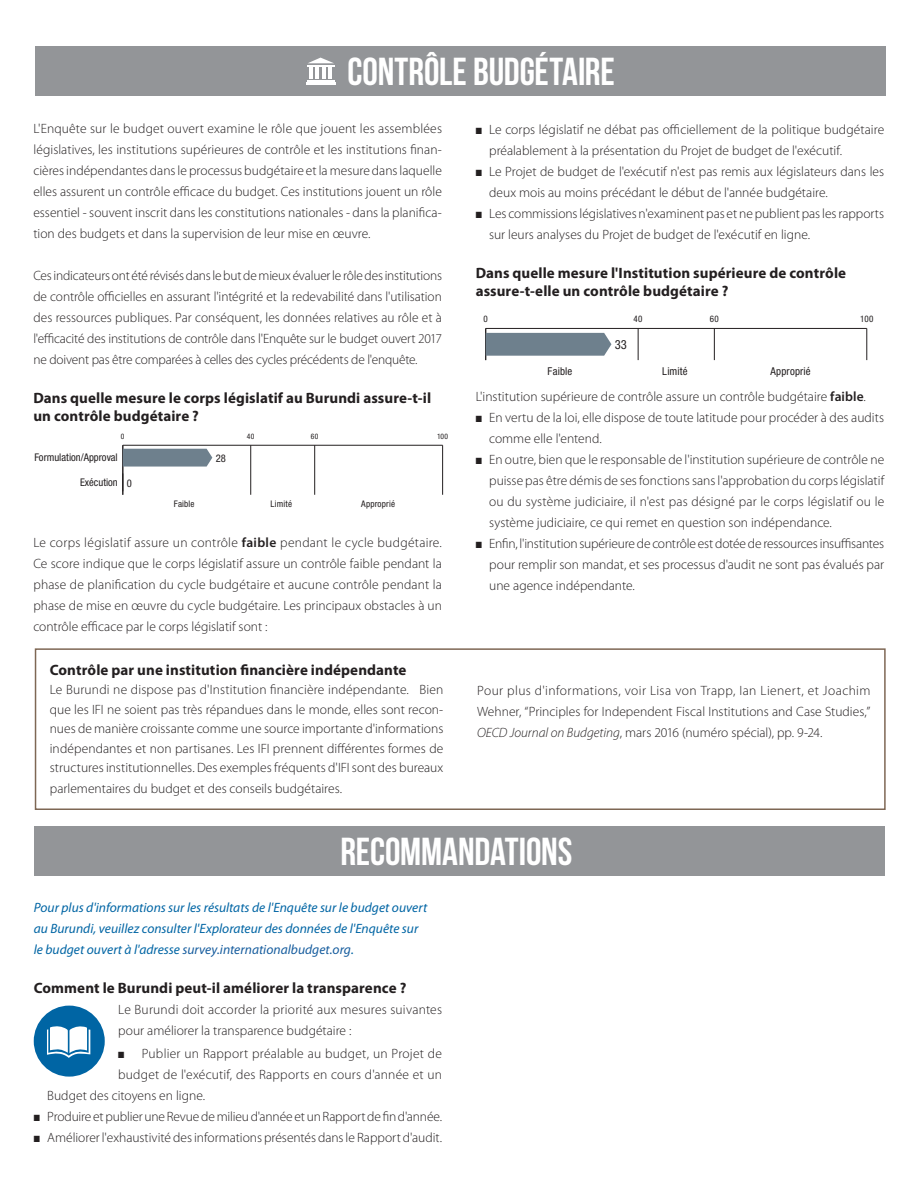
<style>
.page{position:relative;width:918px;height:1188px;background:#fff}
.page>*{position:absolute;margin:0;border:0;box-sizing:border-box;transform-origin:0 0}
.t1{font:39px "Bebas Neue";letter-spacing:-.005em;color:#fff}
.Text__Bold_Headings{font:700 15px/18px "Myriad Pro";letter-spacing:.005em;color:#231f20}
.Text{font:300 13.5px/21px "Myriad Pro";color:#231f20;text-align:justify}
.Text-2{font:italic 13.5px/21px "Myriad Pro";color:#0065a4}
.t2{font:condensed 12.6px "Helvetica Neue LT Std";color:#231f20}
.t3{font:condensed 10.8px "Helvetica Neue LT Std";letter-spacing:.015em;color:#231f20}
.t4{font:condensed 10.5px "Helvetica Neue LT Std";color:#231f20}
.t5{font:condensed 9px "Helvetica Neue LT Std";letter-spacing:.02em;color:#231f20}
.t6{font:condensed 7.5px "Helvetica Neue LT Std";letter-spacing:.04em;color:#231f20}
.s1{font-weight:600}
.s2{font-style:italic}
.s3{color:#175d9e}
</style>
<div class="page">
<div style="left:35px;top:648px;width:851px;height:162px;border:2px solid #7e6754"></div>
<div style="left:34px;top:1006px;width:71px;height:71px;background:#0065a4;border-radius:50%"></div>
<svg style="left:47px;top:1026px;width:43px;height:32px"></svg>
<hr style="left:486px;top:328px;width:381px;height:1px;background:#231f20">
<hr style="left:638px;top:328px;width:1px;height:32px;background:#231f20">
<hr style="left:714px;top:328px;width:1px;height:32px;background:#231f20">
<hr style="left:867px;top:328px;width:1px;height:32px;background:#231f20">
<hr style="left:485px;top:328px;width:1px;height:32px;background:#231f20">
<svg style="left:486px;top:333px;width:125px;height:23px"></svg>
<hr style="left:123px;top:445px;width:320px;height:1px;background:#231f20">
<hr style="left:250px;top:445px;width:1px;height:50px;background:#231f20">
<hr style="left:314px;top:445px;width:1px;height:50px;background:#231f20">
<hr style="left:442px;top:445px;width:1px;height:50px;background:#231f20">
<hr style="left:123px;top:445px;width:1px;height:50px;background:#231f20">
<svg style="left:123px;top:449px;width:89px;height:18px"></svg>
<svg style="left:123px;top:473px;width:1px;height:18px"></svg>
<div style="left:34px;top:826px;width:851px;height:49px;background:#939598"></div>
<div style="left:35px;top:46px;width:851px;height:50px;background:#939598"></div>
<hr style="left:306px;top:82px;width:30px;height:3px;background:#fff">
<svg style="left:307px;top:58px;width:27px;height:23px"></svg>
<p class="t1" style="left:348px;top:50px;width:269px">CONTRÔLE BUDGÉTAIRE</p>
<p class="Text" style="left:33px;top:118px;width:410px">L'Enquête sur le budget ouvert examine le rôle que jouent les assemblées législatives, les institutions supérieures de contrôle et les institutions finan&shy;cières indépendantes dans le processus budgétaire et la mesure dans laquelle elles assurent un contrôle efficace du budget. Ces institutions jouent un rôle essentiel - souvent inscrit dans les constitutions nationales - dans la planifica&shy;tion des budgets et dans la supervision de leur mise en œuvre.</p>
<p class="Text" style="left:33px;top:265px;width:410px">Ces indicateurs ont été révisés dans le but de mieux évaluer le rôle des institutions de contrôle officielles en assurant l'intégrité et la redevabilité dans l'utilisation des ressources publiques. Par conséquent, les données relatives au rôle et à l'efficacité des institutions de contrôle dans l'Enquête sur le budget ouvert 2017 ne doivent pas être comparées à celles des cycles précédents de l'enquête.</p>
<p class="Text__Bold_Headings" style="left:33px;top:389px;width:399px">Dans quelle mesure le corps législatif au Burundi assure-t-il un contrôle budgétaire ?</p>
<p class="t6" style="left:121px;top:432px;width:5px">0</p>
<p class="t6" style="left:247px;top:432px;width:9px">40</p>
<p class="t6" style="left:311px;top:432px;width:9px">60</p>
<p class="t6" style="left:437px;top:432px;width:13px">100</p>
<p class="t4" style="left:35px;top:451px;width:85px">Formulation/Approval</p>
<p class="t4" style="left:80px;top:476px;width:39px">Exécution</p>
<p class="t4" style="left:127px;top:477px;width:7px">0</p>
<p class="t4" style="left:216px;top:452px;width:12px">28</p>
<p class="t5" style="left:174px;top:499px;width:22px">Faible</p>
<p class="t5" style="left:271px;top:499px;width:23px">Limité</p>
<p class="t5" style="left:361px;top:499px;width:35px">Approprié</p>
<p class="Text" style="left:33px;top:532px;width:410px">Le corps législatif assure un contrôle <span class="s1">faible</span> pendant le cycle budgétaire.<br>Ce score indique que le corps législatif assure un contrôle faible pendant la phase de planification du cycle budgétaire et aucune contrôle pendant la phase de mise en œuvre du cycle budgétaire. Les principaux obstacles à un contrôle efficace par le corps législatif sont :</p>
<p class="Text__Bold_Headings" style="left:50px;top:661px;width:358px">Contrôle par une institution financière indépendante</p>
<p class="Text" style="left:50px;top:680px;width:395px;line-height:19.5px">Le Burundi ne dispose pas d'Institution financière indépendante. Bien que les IFI ne soient pas très répandues dans le monde, elles sont recon&shy;nues de manière croissante comme une source importante d'informations indépendantes et non partisanes. Les IFI prennent différentes formes de structures institutionnelles. Des exemples fréquents d'IFI sont des bureaux</p>
<p class="Text" style="left:50px;top:778px;width:294px">parlementaires du budget et des conseils budgétaires.</p>
<p class="Text" style="left:489px;top:119px;width:397px;text-indent:-14px">■ Le corps législatif ne débat pas officiellement de la politique budgétaire préalablement à la présentation du Projet de budget de l'exécutif.</p>
<p class="Text" style="left:489px;top:161px;width:397px;text-indent:-14px">■ Le Projet de budget de l'exécutif n'est pas remis aux législateurs dans les deux mois au moins précédant le début de l'année budgétaire.</p>
<p class="Text" style="left:489px;top:203px;width:397px;text-indent:-14px">■ Les commissions législatives n'examinent pas et ne publient pas les rapports sur leurs analyses du Projet de budget de l'exécutif en ligne.</p>
<p class="Text__Bold_Headings" style="left:476px;top:264px;width:372px">Dans quelle mesure l'Institution supérieure de contrôle assure-t-elle un contrôle budgétaire ?</p>
<p class="t5" style="left:484px;top:313px;width:6px">0</p>
<p class="t5" style="left:634px;top:313px;width:11px">40</p>
<p class="t5" style="left:710px;top:313px;width:10px">60</p>
<p class="t5" style="left:860px;top:313px;width:15px">100</p>
<p class="t2" style="left:615px;top:337px;width:14px">33</p>
<p class="t3" style="left:548px;top:365px;width:26px">Faible</p>
<p class="t3" style="left:662px;top:365px;width:27px">Limité</p>
<p class="t3" style="left:770px;top:365px;width:42px">Approprié</p>
<p class="Text" style="left:476px;top:386px;width:392px">L'institution supérieure de contrôle assure un contrôle budgétaire <span class="s1">faible</span>.</p>
<p class="Text" style="left:489px;top:407px;width:397px;text-indent:-14px">■ En vertu de la loi, elle dispose de toute latitude pour procéder à des audits comme elle l'entend.</p>
<p class="Text" style="left:489px;top:449px;width:397px;text-indent:-14px">■ En outre, bien que le responsable de l'institution supérieure de contrôle ne puisse pas être démis de ses fonctions sans l'approbation du corps législatif ou du système judiciaire, il n'est pas désigné par le corps législatif ou le système judiciaire, ce qui remet en question son indépendance.</p>
<p class="Text" style="left:489px;top:533px;width:397px;text-indent:-14px">■ Enfin, l'institution supérieure de contrôle est dotée de ressources insuffisantes pour remplir son mandat, et ses processus d'audit ne sont pas évalués par une agence indépendante.</p>
<p class="Text" style="left:477px;top:680px;width:395px">Pour plus d'informations, voir Lisa von Trapp, Ian Lienert, et Joachim Wehner, “Principles for Independent Fiscal Institutions and Case Studies,” <span class="s2">OECD Journal on Budgeting</span>, mars 2016 (numéro spécial), pp. 9-24.</p>
<p class="t1" style="left:340px;top:830px;width:233px">RECOMMANDATIONS</p>
<p class="Text-2" style="left:34px;top:898px;width:395px">Pour plus d'informations sur les résultats de l'Enquête sur le budget ouvert au Burundi, veuillez consulter l'Explorateur des données de l'Enquête sur le budget ouvert à l'adresse <span class="s3">survey.internationalbudget.org</span>.</p>
<p class="Text__Bold_Headings" style="left:34px;top:980px;width:374px">Comment le Burundi peut-il améliorer la transparence ?</p>
<p class="Text" style="left:118px;top:1000px;width:325px">Le Burundi doit accorder la priorité aux mesures suivantes pour améliorer la transparence budgétaire :</p>
<p class="Text" style="left:118px;top:1043px;width:325px">■ Publier un Rapport préalable au budget, un Projet de</p>
<p class="Text" style="left:118px;top:1064px;width:325px">budget de l'exécutif, des Rapports en cours d'année et un</p>
<p class="Text" style="left:47px;top:1085px;width:159px">Budget des citoyens en ligne.</p>
<p class="Text" style="left:34px;top:1106px;width:410px">■ Produire et publier une Revue de milieu d'année et un Rapport de fin d'année.</p>
<p class="Text" style="left:34px;top:1127px;width:410px">■ Améliorer l'exhaustivité des informations présentés dans le Rapport d'audit.</p>
</div>
